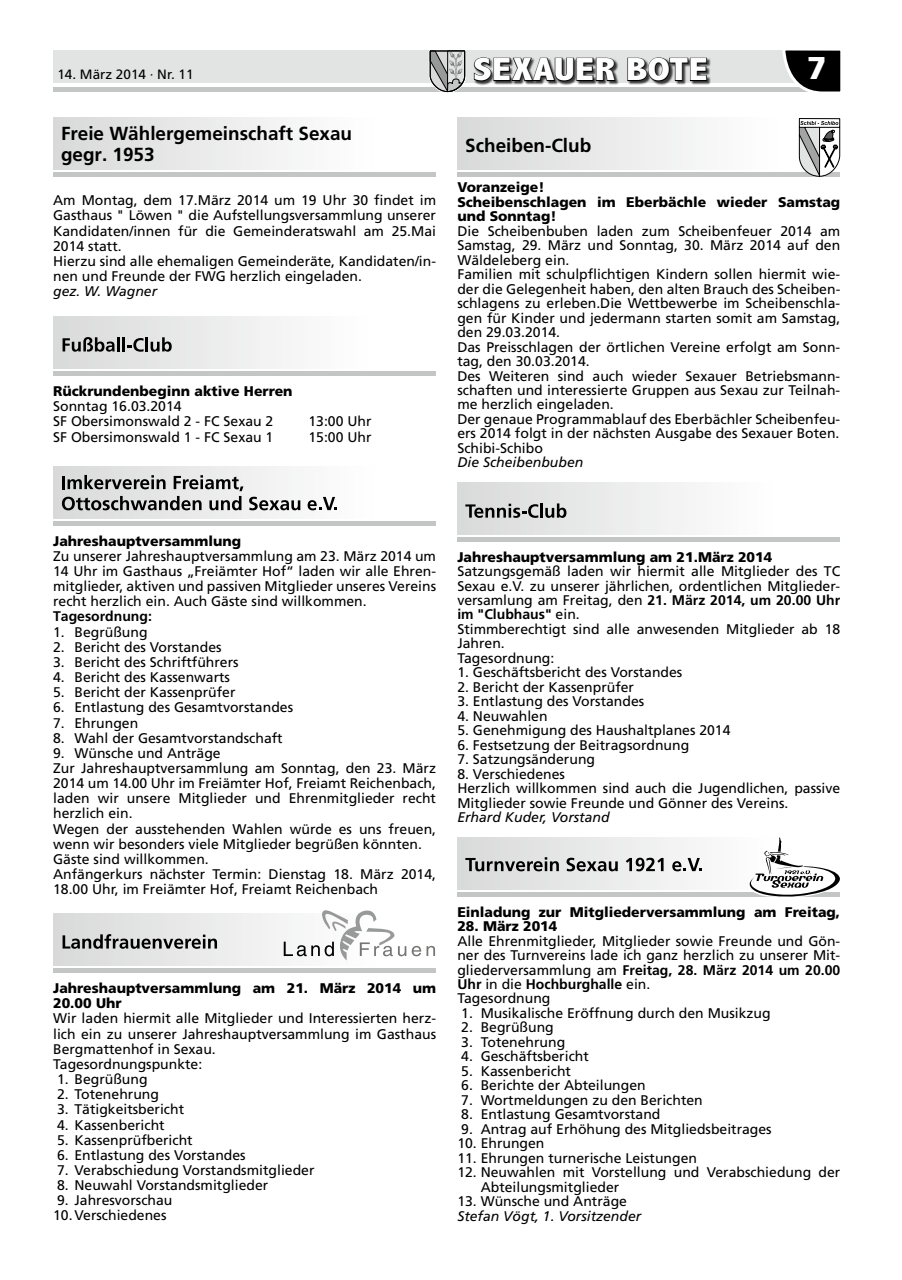
<style>
.page{position:relative;width:902px;height:1280px;background:#fff}
.page>*{position:absolute;margin:0;border:0;box-sizing:border-box;transform-origin:0 0}
.t1{font:800 condensed 32.25px "Abadi";letter-spacing:.01em;color:#fff;scale:1.26 1}
.t2{font:900 31.5px "Frutiger";color:#fff}
.t3{font:700 18.9px/21px "Frutiger";color:#000}
.t4{font:13.95px/14.4px "Frutiger";color:#000}
.t5{font:900 13.95px/14.4px "Frutiger";color:#000}
.t6{font:italic 13.95px "Frutiger";color:#000}
.t7{font:700 13.95px "Frutiger";color:#000}
.t8{font:13.5px "Frutiger";color:#000}
.s1{font-weight:700}
</style>
<div class="page">
<hr style="left:53px;top:87px;width:787px;height:4px;background:#c4c5c5">
<div style="left:53px;top:51px;width:787px;height:32px;background:#e2e3e3"></div>
<svg style="left:780px;top:50px;width:61px;height:42px"></svg>
<svg style="left:429px;top:50px;width:37px;height:43px"></svg>
<div style="left:474px;top:57px;width:237px;height:28px;background:#000;opacity:.75"></div>
<svg style="left:473px;top:57px;width:143px;height:25px;background:#535353"></svg>
<svg style="left:626px;top:57px;width:81px;height:25px;background:#555656"></svg>
<div style="left:53px;top:117px;width:383px;height:53px;background:linear-gradient(to right,#dadada,#fff)"></div>
<hr style="left:53px;top:172px;width:383px;height:4px;background:#c4c5c5">
<div style="left:53px;top:316px;width:383px;height:53px;background:linear-gradient(to right,#d9dada,#fff)"></div>
<hr style="left:53px;top:371px;width:383px;height:4px;background:#c4c5c5">
<svg style="left:63px;top:337px;width:56px;height:15px"></svg>
<hr style="left:122px;top:337px;width:3px;height:14px;background:#000">
<svg style="left:127px;top:338px;width:17px;height:14px"></svg>
<hr style="left:145px;top:337px;width:3px;height:14px;background:#000">
<svg style="left:151px;top:337px;width:21px;height:15px"></svg>
<div style="left:53px;top:466px;width:383px;height:52px;background:linear-gradient(to right,#d6d7d7,#fff)"></div>
<hr style="left:53px;top:521px;width:383px;height:4px;background:#c4c5c5">
<svg style="left:62px;top:475px;width:181px;height:35px;background:#a1a1a1"></svg>
<svg style="left:249px;top:497px;width:51px;height:13px"></svg>
<svg style="left:307px;top:497px;width:30px;height:13px"></svg>
<div style="left:53px;top:913px;width:383px;height:53px;background:linear-gradient(to right,#d9dada,#fff)"></div>
<hr style="left:53px;top:968px;width:383px;height:4px;background:#c4c5c5">
<svg style="left:63px;top:934px;width:154px;height:15px;background:#939393"></svg>
<svg style="left:284px;top:910px;width:151px;height:50px"></svg>
<svg style="left:457px;top:117px;width:235px;height:53px"></svg>
<hr style="left:457px;top:172px;width:383px;height:4px;background:#c4c5c5">
<svg style="left:798px;top:118px;width:42px;height:59px"></svg>
<div style="left:457px;top:483px;width:383px;height:52px;background:linear-gradient(to right,#dadbdb,#fff)"></div>
<hr style="left:457px;top:538px;width:383px;height:4px;background:#c4c5c5">
<svg style="left:465px;top:503px;width:101px;height:15px;background:#8f8f8f"></svg>
<svg style="left:457px;top:838px;width:245px;height:52px"></svg>
<div style="left:457px;top:892px;width:383px;height:5px;background:#c4c5c5"></div>
<svg style="left:465px;top:857px;width:94px;height:14px"></svg>
<svg style="left:566px;top:858px;width:51px;height:13px"></svg>
<svg style="left:625px;top:858px;width:38px;height:13px"></svg>
<svg style="left:672px;top:858px;width:29px;height:13px"></svg>
<svg style="left:749px;top:837px;width:91px;height:60px"></svg>
<p class="t8" style="left:57px;top:66px;width:138px">14. März 2014 · Nr. 11</p>
<h1 class="t1" style="left:473px;top:52px;width:188px">SEXAUER BOTE</h1>
<h2 class="t2" style="left:807px;top:49px;width:21px">7</h2>
<h3 class="t3" style="left:61px;top:123px;width:292px">Freie Wählergemeinschaft Sexau gegr. 1953</h3>
<p class="t4" style="left:53px;top:193px;width:384px;line-height:15.1px">Am Montag, dem 17.März 2014 um 19 Uhr 30 findet im Gasthaus " Löwen " die Aufstellungsversammlung unserer Kandidaten/innen für die Gemeinderatswahl am 25.Mai 2014 statt.<br>Hierzu sind alle ehemaligen Gemeinderäte, Kandidaten/in&shy;nen und Freunde der FWG herzlich eingeladen.</p>
<p class="t6" style="left:53px;top:283px;width:105px">gez. W. Wagner</p>
<p class="t5" style="left:53px;top:384px;width:241px">Rückrundenbeginn aktive Herren</p>
<p class="t4" style="left:53px;top:399px;width:222px;line-height:15.1px">Sonntag 16.03.2014<br>SF Obersimonswald 2 - FC Sexau 2</p>
<p class="t4" style="left:308px;top:414px;width:65px">13:00 Uhr</p>
<p class="t4" style="left:53px;top:429px;width:222px">SF Obersimonswald 1 - FC Sexau 1</p>
<p class="t4" style="left:308px;top:429px;width:65px">15:00 Uhr</p>
<h3 class="t3" style="left:465px;top:135px;width:128px">Scheiben-Club</h3>
<p class="t5" style="left:457px;top:180px;width:384px">Voranzeige!<br>Scheibenschlagen im Eberbächle wieder Samstag und Sonntag!</p>
<p class="t4" style="left:457px;top:224px;width:384px">Die Scheibenbuben laden zum Scheibenfeuer 2014 am Samstag, 29. März und Sonntag, 30. März 2014 auf den Wäldeleberg ein.<br>Familien mit schulpflichtigen Kindern sollen hiermit wie&shy;der die Gelegenheit haben, den alten Brauch des Scheiben&shy;schlagens zu erleben.Die Wettbewerbe im Scheibenschla&shy;gen für Kinder und jedermann starten somit am Samstag, den 29.03.2014.<br>Das Preisschlagen der örtlichen Vereine erfolgt am Sonn&shy;tag, den 30.03.2014.<br>Des Weiteren sind auch wieder Sexauer Betriebsmann&shy;schaften und interessierte Gruppen aus Sexau zur Teilnah&shy;me herzlich eingeladen.<br>Der genaue Programmablauf des Eberbächler Scheibenfeu&shy;ers 2014 folgt in der nächsten Ausgabe des Sexauer Boten.<br>Schibi-Schibo</p>
<p class="t6" style="left:457px;top:454px;width:127px">Die Scheibenbuben</p>
<p class="t5" style="left:53px;top:533px;width:189px">Jahreshauptversammlung</p>
<p class="t4" style="left:53px;top:548px;width:384px;line-height:15.1px;text-align:justify">Zu unserer Jahreshauptversammlung am 23. März 2014 um 14 Uhr im Gasthaus „Freiämter Hof“ laden wir alle Ehren&shy;mitglieder, aktiven und passiven Mitglieder unseres Vereins recht herzlich ein. Auch Gäste sind willkommen.</p>
<p class="t7" style="left:53px;top:608px;width:100px">Tagesordnung:</p>
<p class="t4" style="left:53px;top:624px;width:96px">1. Begrüßung</p>
<p class="t4" style="left:53px;top:640px;width:170px">2. Bericht des Vorstandes</p>
<p class="t4" style="left:53px;top:655px;width:187px">3. Bericht des Schriftführers</p>
<p class="t4" style="left:53px;top:670px;width:178px">4. Bericht des Kassenwarts</p>
<p class="t4" style="left:53px;top:685px;width:184px">5. Bericht der Kassenprüfer</p>
<p class="t4" style="left:53px;top:700px;width:241px">6. Entlastung des Gesamtvorstandes</p>
<p class="t4" style="left:53px;top:715px;width:87px">7. Ehrungen</p>
<p class="t4" style="left:53px;top:730px;width:231px">8. Wahl der Gesamtvorstandschaft</p>
<p class="t4" style="left:53px;top:745px;width:384px;line-height:15.1px">9. Wünsche und Anträge<br>Zur Jahreshauptversammlung am Sonntag, den 23. März 2014 um 14.00 Uhr im Freiämter Hof, Freiamt Reichenbach, laden wir unsere Mitglieder und Ehrenmitglieder recht herzlich ein.<br>Wegen der ausstehenden Wahlen würde es uns freuen, wenn wir besonders viele Mitglieder begrüßen könnten.<br>Gäste sind willkommen.<br>Anfängerkurs nächster Termin: Dienstag 18. März 2014, 18.00 Uhr, im Freiämter Hof, Freiamt Reichenbach</p>
<p class="t5" style="left:53px;top:980px;width:384px;line-height:15.1px">Jahreshauptversammlung am 21. März 2014 um<br>20.00 Uhr</p>
<p class="t4" style="left:53px;top:1011px;width:384px;line-height:15.1px">Wir laden hiermit alle Mitglieder und Interessierten herz&shy;lich ein zu unserer Jahreshauptversammlung im Gasthaus Bergmattenhof in Sexau.<br>Tagesordnungspunkte:</p>
<p class="t4" style="left:57px;top:1072px;width:92px">1. Begrüßung</p>
<p class="t4" style="left:57px;top:1087px;width:103px">2. Totenehrung</p>
<p class="t4" style="left:57px;top:1102px;width:129px">3. Tätigkeitsbericht</p>
<p class="t4" style="left:57px;top:1117px;width:109px">4. Kassenbericht</p>
<p class="t4" style="left:57px;top:1132px;width:137px">5. Kassenprüfbericht</p>
<p class="t4" style="left:57px;top:1147px;width:190px">6. Entlastung des Vorstandes</p>
<p class="t4" style="left:57px;top:1163px;width:259px">7. Verabschiedung Vorstandsmitglieder</p>
<p class="t4" style="left:57px;top:1178px;width:213px">8. Neuwahl Vorstandsmitglieder</p>
<p class="t4" style="left:53px;top:1193px;width:121px;line-height:15.1px">9. Jahresvorschau<br>10.Verschiedenes</p>
<p class="t5" style="left:457px;top:549px;width:316px">Jahreshauptversammlung am 21.März 2014</p>
<p class="t4" style="left:457px;top:564px;width:384px">Satzungsgemäß laden wir hiermit alle Mitglieder des TC Sexau e.V. zu unserer jährlichen, ordentlichen Mitglieder&shy;versamlung am Freitag, den <span class="s1">21. März 2014, um 20.00 Uhr im "Clubhaus"</span> ein.<br>Stimmberechtigt sind alle anwesenden Mitglieder ab 18<br>Jahren.<br>Tagesordnung:</p>
<p class="t4" style="left:457px;top:665px;width:226px">1. Geschäftsbericht des Vorstandes</p>
<p class="t4" style="left:457px;top:680px;width:178px">2. Bericht der Kassenprüfer</p>
<p class="t4" style="left:457px;top:694px;width:188px">3. Entlastung des Vorstandes</p>
<p class="t4" style="left:457px;top:709px;width:92px">4. Neuwahlen</p>
<p class="t4" style="left:457px;top:723px;width:274px">5. Genehmigung des Haushaltplanes 2014</p>
<p class="t4" style="left:457px;top:737px;width:233px">6. Festsetzung der Beitragsordnung</p>
<p class="t4" style="left:457px;top:752px;width:139px">7. Satzungsänderung</p>
<p class="t4" style="left:457px;top:766px;width:384px">8. Verschiedenes<br>Herzlich willkommen sind auch die Jugendlichen, passive<br>Mitglieder sowie Freunde und Gönner des Vereins.</p>
<p class="t6" style="left:457px;top:809px;width:154px">Erhard Kuder, Vorstand</p>
<p class="t5" style="left:457px;top:904px;width:384px">Einladung zur Mitgliederversammlung am Freitag,</p>
<p class="t5" style="left:457px;top:919px;width:101px">28. März 2014</p>
<p class="t4" style="left:457px;top:933px;width:384px">Alle Ehrenmitglieder, Mitglieder sowie Freunde und Gön&shy;ner des Turnvereins lade ich ganz herzlich zu unserer Mit&shy;gliederversammlung am <span class="s1">Freitag, 28. März 2014 um 20.00<br>Uhr</span> in die <span class="s1">Hochburghalle</span> ein.<br>Tagesordnung</p>
<p class="t4" style="left:461px;top:1006px;width:311px">1. Musikalische Eröffnung durch den Musikzug</p>
<p class="t4" style="left:461px;top:1020px;width:94px">2. Begrüßung</p>
<p class="t4" style="left:461px;top:1035px;width:105px">3. Totenehrung</p>
<p class="t4" style="left:461px;top:1049px;width:129px">4. Geschäftsbericht</p>
<p class="t4" style="left:461px;top:1064px;width:111px">5. Kassenbericht</p>
<p class="t4" style="left:461px;top:1078px;width:186px">6. Berichte der Abteilungen</p>
<p class="t4" style="left:461px;top:1092px;width:243px">7. Wortmeldungen zu den Berichten</p>
<p class="t4" style="left:461px;top:1107px;width:201px">8. Entlastung Gesamtvorstand</p>
<p class="t4" style="left:461px;top:1121px;width:312px">9. Antrag auf Erhöhung des Mitgliedsbeitrages</p>
<p class="t4" style="left:457px;top:1136px;width:89px">10. Ehrungen</p>
<p class="t4" style="left:457px;top:1150px;width:241px">11. Ehrungen turnerische Leistungen</p>
<p class="t4" style="left:480px;top:1165px;width:361px;text-indent:-23px">12. Neuwahlen mit Vorstellung und Verabschiedung der<br>Abteilungsmitglieder</p>
<p class="t4" style="left:457px;top:1194px;width:171px">13. Wünsche und Anträge</p>
<p class="t6" style="left:457px;top:1207px;width:185px">Stefan Vögt, 1. Vorsitzender</p>
</div>
